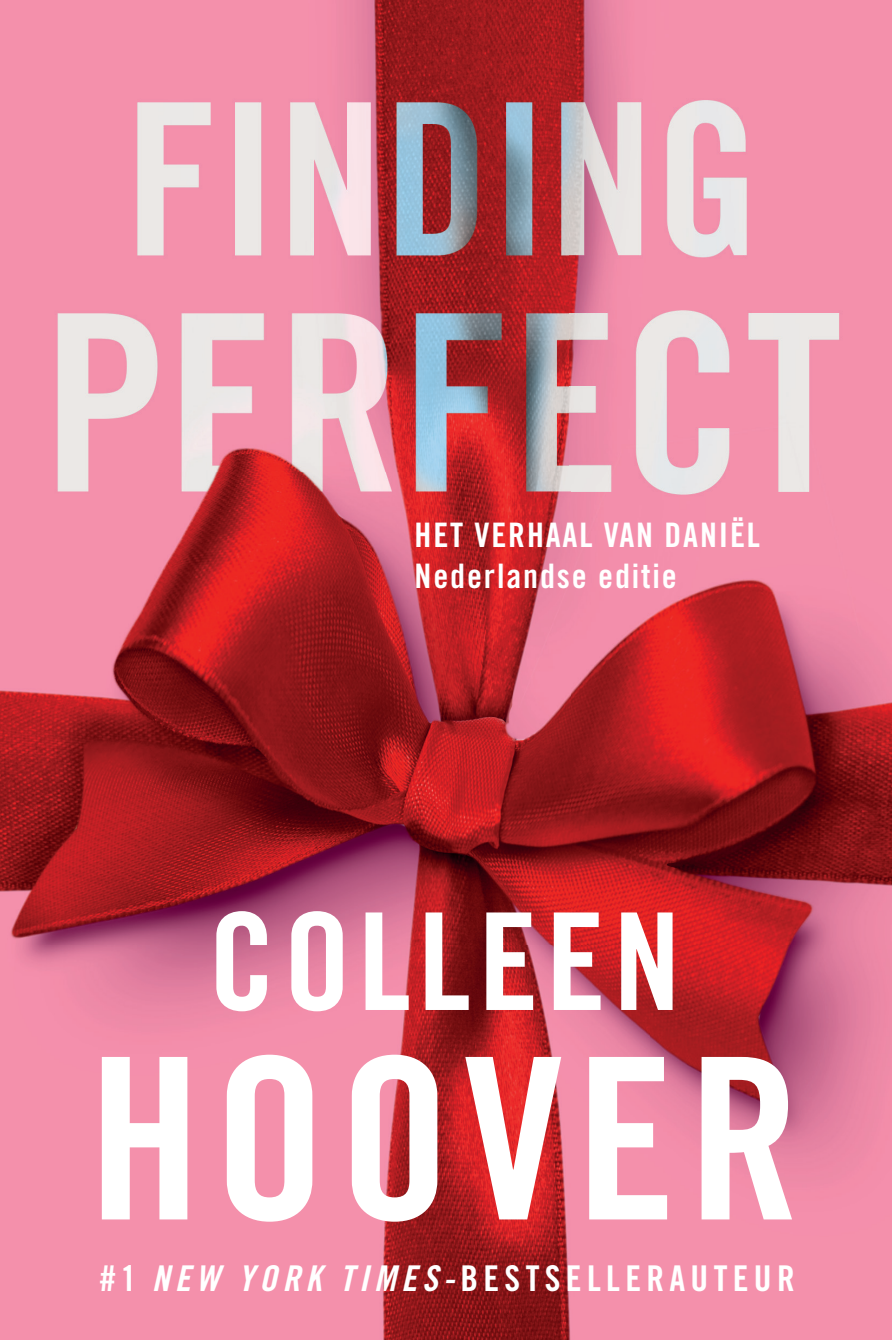
<style>
.page{position:relative;width:892px;height:1340px;background:#fff}
.page>*{position:absolute;margin:0;border:0;box-sizing:border-box;transform-origin:0 0}
.t1{font:225px "Trade Gothic LT Std Bd Cn 20";letter-spacing:.055em;color:#fff}
.t2{font:135px "Trade Gothic LT Std Bd Cn 20";letter-spacing:.055em;color:#fff}
.t3{font:35.55px "Trade Gothic LT Std Bd Cn 20";letter-spacing:.15em;color:#fff}
.t4{font:33.75px/40.5px "Trade Gothic Bold Cond Twenty";letter-spacing:.055em;color:#fff}
.s1{font-family:"Trade Gothic LT Std Bd Cn 20 Obl"}
.s2{font-style:italic}
</style>
<div class="page">
<img style="left:0;top:0;width:891px;height:1339px">
<p class="t4" style="left:414px;top:514px;width:347px">HET VERHAAL VAN DANIËL<br>Nederlandse editie</p>
<h2 class="t2" style="left:208px;top:879px;width:473px">COLLEEN</h2>
<h1 class="t1" style="left:88px;top:1002px;width:713px">HOOVER</h1>
<p class="t3" style="left:100px;top:1256px;width:696px">#1 <span class="s1">NEW YORK TIMES</span><span class="s2">-</span>BESTSELLERAUTEUR</p>
</div>
